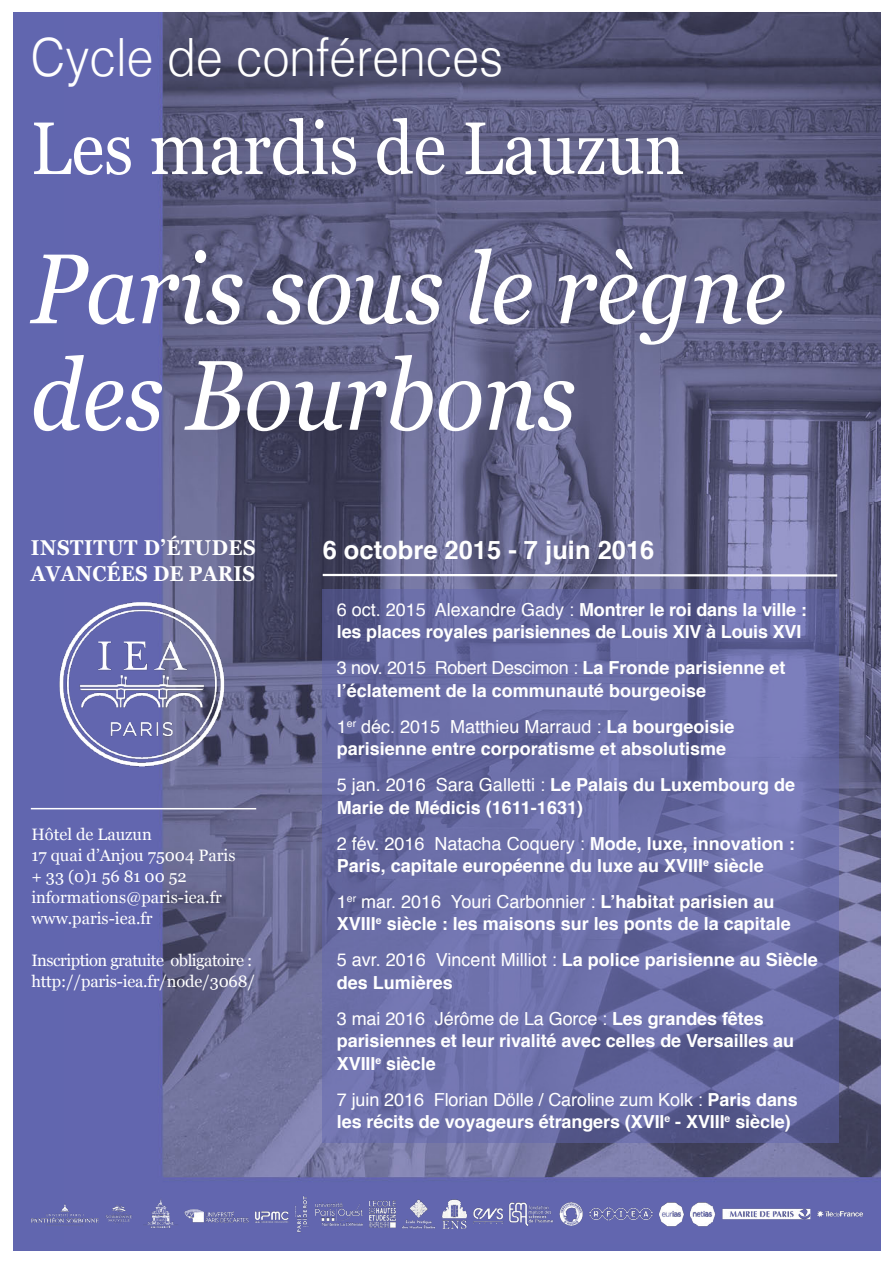
<style>
.page{position:relative;width:893px;height:1263px;background:#fff}
.page>*{position:absolute;margin:0;border:0;box-sizing:border-box;transform-origin:0 0}
.t1{font:italic 99px/106.5px "Georgia";color:#fff;scale:.91 1}
.t2{font:74.25px "Georgia";color:#fff;scale:.91 1}
.t3{font:300 52.8px "Helvetica";color:#fff;scale:.91 1}
.t4{font:700 25.5px "Helvetica";color:#fff}
.t5{font:700 21.45px/25.5px "Georgia";letter-spacing:.02em;color:#fff;scale:.91 1}
.t6{font:700 18px/22.5px "Helvetica";color:#fff}
.t7{font:16.5px/21px "Georgia";color:#fff}
.t8{font:16.5px/21px "Georgia";letter-spacing:-.03em;color:#fff}
.s1{font-weight:400}
</style>
<div class="page">
<div style="left:13px;top:1240px;width:867px;height:10px;background:#6166af"></div>
<img style="left:64px;top:13px;width:816px;height:1227px">
<div style="left:13px;top:13px;width:51px;height:1231px;background:#6166af"></div>
<img style="left:31px;top:1194px;width:839px;height:40px">
<svg style="left:323px;top:589px;width:516px;height:553px;background:#696ca5"></svg>
<img style="left:59px;top:572px;width:166px;height:221px">
<hr style="left:31px;top:808px;width:225px;height:1px;background:#fff">
<svg style="left:320px;top:573px;width:519px;height:5px"></svg>
<h3 class="t3" style="left:31px;top:12px;width:520px">Cycle de conférences</h3>
<h2 class="t2" style="left:31px;top:94px;width:720px">Les mardis de Lauzun</h2>
<h1 class="t1" style="left:31px;top:232px;width:832px">Paris sous le règne des Bourbons</h1>
<p class="t5" style="left:31px;top:534px;width:249px">INSTITUT D’ÉTUDES<br>AVANCÉES DE PARIS</p>
<p class="t7" style="left:31px;top:823px;width:206px">Hôtel de Lauzun<br>17 quai d’Anjou 75004 Paris + 33 (0)1 56 81 00 52 informations@paris-iea.fr www.paris-iea.fr</p>
<p class="t8" style="left:31px;top:949px;width:225px">Inscription gratuite obligatoire : http://paris-iea.fr/node/3068/</p>
<h3 class="t4" style="left:323px;top:530px;width:333px">6 octobre 2015 - 7 juin 2016</h3>
<p class="t6" style="left:337px;top:598px;width:472px"><span class="s1">6 oct. 2015 Alexandre Gady :</span> Montrer le roi dans la ville : les places royales parisiennes de Louis XIV à Louis XVI</p>
<p class="t6" style="left:337px;top:657px;width:450px"><span class="s1">3 nov. 2015 Robert Descimon :</span> La Fronde parisienne et l’éclatement de la communauté bourgeoise</p>
<p class="t6" style="left:337px;top:715px;width:399px"><span class="s1">1</span><sup>er</sup> <span class="s1">déc. 2015 Matthieu Marraud :</span> La bourgeoisie parisienne entre corporatisme et absolutisme</p>
<p class="t6" style="left:337px;top:774px;width:460px"><span class="s1">5 jan. 2016 Sara Galletti :</span> Le Palais du Luxembourg de<br>Marie de Médicis (1611-1631)</p>
<p class="t6" style="left:337px;top:832px;width:459px"><span class="s1">2 fév. 2016 Natacha Coquery :</span> Mode, luxe, innovation :<br>Paris, capitale européenne du luxe au XVIII<sup>e</sup> siècle</p>
<p class="t6" style="left:337px;top:891px;width:456px;line-height:21.6px"><span class="s1">1</span><sup>er</sup> <span class="s1">mar. 2016 Youri Carbonnier :</span> L’habitat parisien au<br>XVIII<sup>e</sup> siècle : les maisons sur les ponts de la capitale</p>
<p class="t6" style="left:337px;top:949px;width:482px"><span class="s1">5 avr. 2016 Vincent Milliot :</span> La police parisienne au Siècle des Lumières</p>
<p class="t6" style="left:337px;top:1007px;width:459px"><span class="s1">3 mai 2016 Jérôme de La Gorce :</span> Les grandes fêtes parisiennes et leur rivalité avec celles de Versailles au<br>XVIII<sup>e</sup> siècle</p>
<p class="t6" style="left:337px;top:1088px;width:462px"><span class="s1">7 juin 2016 Florian Dölle / Caroline zum Kolk :</span> Paris dans les récits de voyageurs étrangers (XVII<sup>e</sup> - XVIII<sup>e</sup> siècle)</p>
</div>
